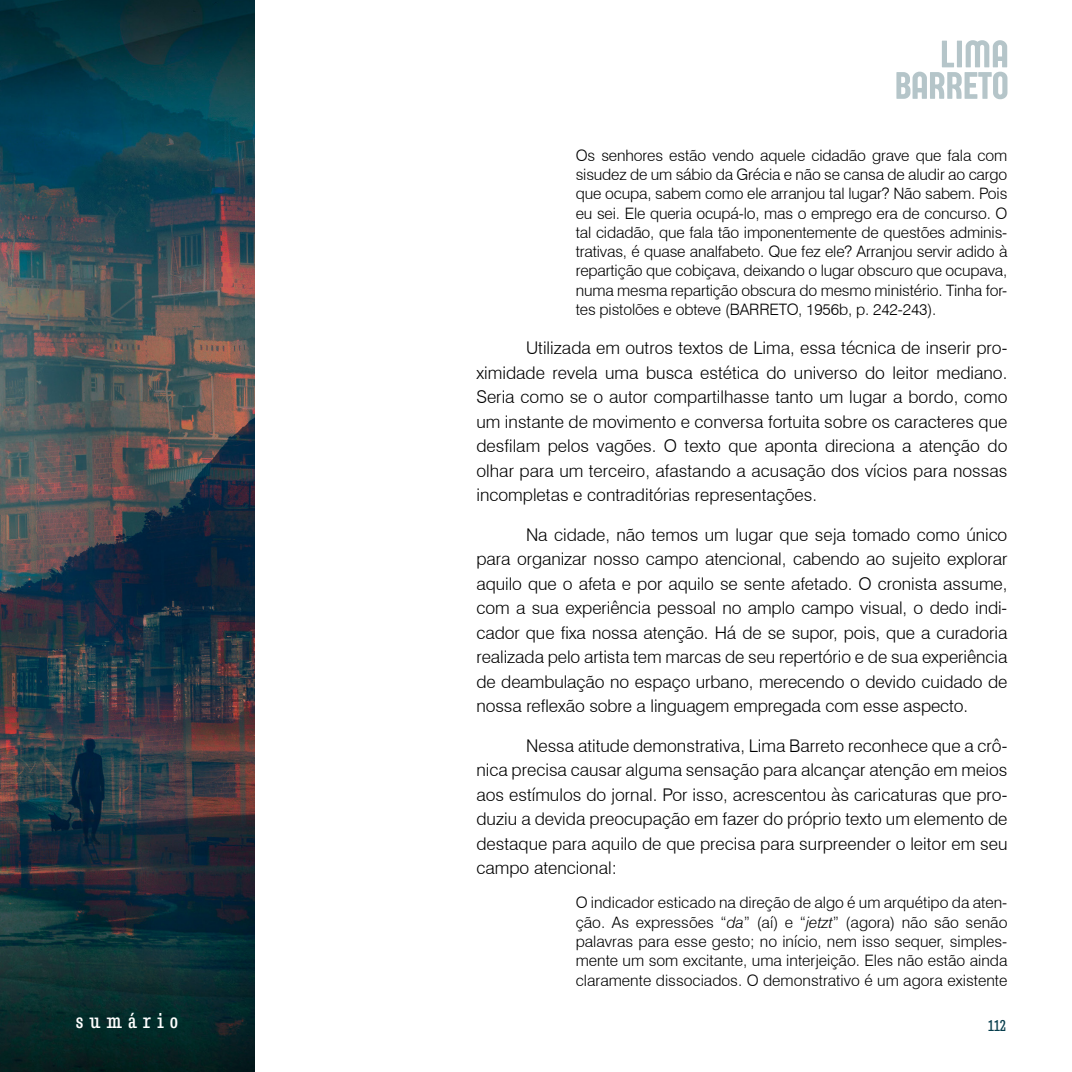
<style>
.page{position:relative;width:1072px;height:1072px;background:#fff}
.page>*{position:absolute;margin:0;border:0;box-sizing:border-box;transform-origin:0 0}
.t1{font:condensed 19.25px "Belarius Poster";letter-spacing:.325em;color:#fff}
.t2{font:300 17.5px/24.5px "Swiss 721 BT";color:#000;text-align:justify}
.t3{font:300 15.75px/19.2px "Swiss 721 BT";letter-spacing:-.005em;color:#000;text-align:justify}
.t4{font:condensed 14px "Belarius Poster";color:#073e4d}
.s1{font-style:italic}
</style>
<div class="page">
<img style="left:0;top:0;width:254px;height:1071px">
<svg style="left:896px;top:40px;width:111px;height:59px"></svg>
<p class="t3" style="left:575px;top:145px;width:433px">Os senhores estão vendo aquele cidadão grave que fala com sisudez de um sábio da Grécia e não se cansa de aludir ao cargo que ocupa, sabem como ele arranjou tal lugar? Não sabem. Pois eu sei. Ele queria ocupá-lo, mas o emprego era de concurso. O tal cidadão, que fala tão imponentemente de questões adminis&shy;trativas, é quase analfabeto. Que fez ele? Arranjou servir adido à repartição que cobiçava, deixando o lugar obscuro que ocupava, numa mesma repartição obscura do mesmo ministério. Tinha for&shy;tes pistolões e obteve (BARRETO, 1956b, p. 242-243).</p>
<p class="t2" style="left:476px;top:336px;width:532px;text-indent:50px">Utilizada em outros textos de Lima, essa técnica de inserir pro&shy;ximidade revela uma busca estética do universo do leitor mediano.<br>Seria como se o autor compartilhasse tanto um lugar a bordo, como um instante de movimento e conversa fortuita sobre os caracteres que desfilam pelos vagões. O texto que aponta direciona a atenção do olhar para um terceiro, afastando a acusação dos vícios para nossas incompletas e contraditórias representações.</p>
<p class="t2" style="left:476px;top:522px;width:532px;text-indent:50px">Na cidade, não temos um lugar que seja tomado como único para organizar nosso campo atencional, cabendo ao sujeito explorar aquilo que o afeta e por aquilo se sente afetado. O cronista assume, com a sua experiência pessoal no amplo campo visual, o dedo indi&shy;cador que fixa nossa atenção. Há de se supor, pois, que a curadoria realizada pelo artista tem marcas de seu repertório e de sua experiência de deambulação no espaço urbano, merecendo o devido cuidado de nossa reflexão sobre a linguagem empregada com esse aspecto.</p>
<p class="t2" style="left:476px;top:733px;width:532px;text-indent:50px">Nessa atitude demonstrativa, Lima Barreto reconhece que a crô&shy;nica precisa causar alguma sensação para alcançar atenção em meios aos estímulos do jornal. Por isso, acrescentou às caricaturas que pro&shy;duziu a devida preocupação em fazer do próprio texto um elemento de destaque para aquilo de que precisa para surpreender o leitor em seu campo atencional:</p>
<p class="t3" style="left:575px;top:893px;width:433px">O indicador esticado na direção de algo é um arquétipo da aten&shy;ção. As expressões “<span class="s1">da</span>” (aí) e “<span class="s1">jetzt</span>” (agora) não são senão palavras para esse gesto; no início, nem isso sequer, simples&shy;mente um som excitante, uma interjeição. Eles não estão ainda claramente dissociados. O demonstrativo é um agora existente</p>
<p class="t1" style="left:76px;top:1008px;width:104px">sumário</p>
<p class="t4" style="left:988px;top:1016px;width:20px">112</p>
</div>
